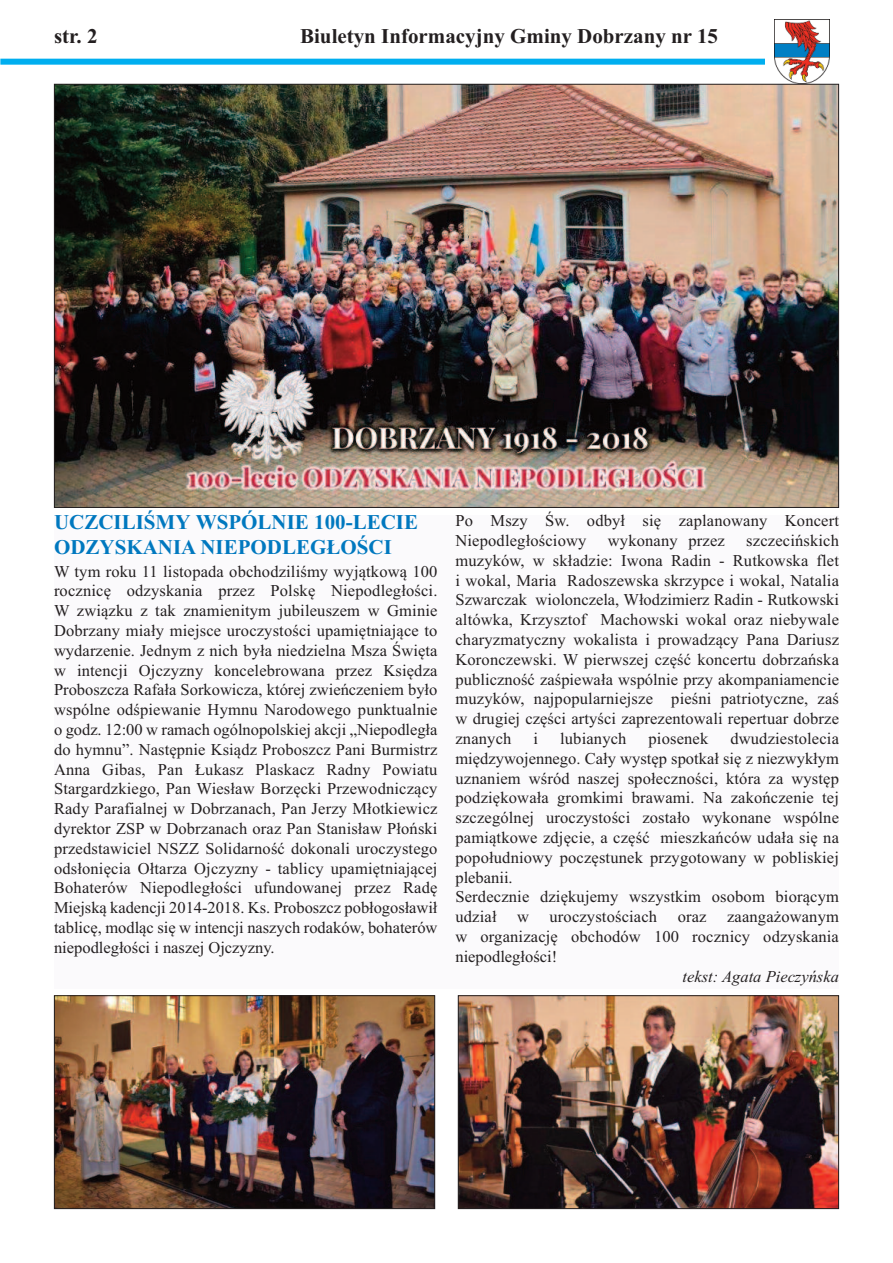
<style>
.page{position:relative;width:893px;height:1263px;background:#fff}
.page>*{position:absolute;margin:0;border:0;box-sizing:border-box;transform-origin:0 0}
.t1{font:700 21px/25.2px "Times New Roman";color:#0078bf}
.t2{font:700 21px "Times New Roman";color:#231f20}
.t3{font:16.5px/19.8px "Times New Roman";letter-spacing:.01em;color:#231f20;text-align:justify}
.t4{font:italic 16.5px "Times New Roman";color:#231f20}
</style>
<div class="page">
<div style="left:0;top:59px;width:766px;height:6px;background:#00aeef"></div>
<img style="left:775px;top:20px;width:55px;height:64px">
<img style="left:56px;top:86px;width:781px;height:420px">
<div style="left:54px;top:515px;width:785px;height:473px;background:#fbfafc"></div>
<img style="left:56px;top:997px;width:377px;height:210px">
<div style="left:54px;top:995px;width:381px;height:214px;border:1px solid #231f20"></div>
<img style="left:460px;top:997px;width:377px;height:210px">
<div style="left:458px;top:995px;width:381px;height:214px;border:1px solid #231f20"></div>
<p class="t2" style="left:54px;top:24px;width:45px">str. 2</p>
<p class="t2" style="left:300px;top:24px;width:419px">Biuletyn Informacyjny Gminy Dobrzany nr 15</p>
<p class="t1" style="left:54px;top:509px;width:366px">UCZCILIŚMY WSPÓLNIE 100-LECIE<br>ODZYSKANIA NIEPODLEGŁOŚCI</p>
<p class="t3" style="left:54px;top:561px;width:385px">W tym roku 11 listopada obchodziliśmy wyjątkową 100 rocznicę odzyskania przez Polskę Niepodległości.<br>W związku z tak znamienitym jubileuszem w Gminie Dobrzany miały miejsce uroczystości upamiętniające to wydarzenie. Jednym z nich była niedzielna Msza Święta w intencji Ojczyzny koncelebrowana przez Księdza Proboszcza Rafała Sorkowicza, której zwieńczeniem było wspólne odśpiewanie Hymnu Narodowego punktualnie o godz. 12:00 w ramach ogólnopolskiej akcji „Niepodległa do hymnu”. Następnie Ksiądz Proboszcz Pani Burmistrz Anna Gibas, Pan Łukasz Plaskacz Radny Powiatu Stargardzkiego, Pan Wiesław Borzęcki Przewodniczący Rady Parafialnej w Dobrzanach, Pan Jerzy Młotkiewicz dyrektor ZSP w Dobrzanach oraz Pan Stanisław Płoński przedstawiciel NSZZ Solidarność dokonali uroczystego odsłonięcia Ołtarza Ojczyzny - tablicy upamiętniającej Bohaterów Niepodległości ufundowanej przez Radę Miejską kadencji 2014-2018. Ks. Proboszcz pobłogosławił tablicę, modląc się w intencji naszych rodaków, bohaterów niepodległości i naszej Ojczyzny.</p>
<p class="t3" style="left:455px;top:511px;width:385px">Po Mszy Św. odbył się zaplanowany Koncert<br>Niepodległościowy</p>
<p class="t3" style="left:455px;top:530px;width:385px;text-indent:291px">szczecińskich muzyków, w składzie: Iwona Radin - Rutkowska flet i wokal, Maria Radoszewska skrzypce i wokal, Natalia Szwarczak wiolonczela, Włodzimierz Radin - Rutkowski altówka, Krzysztof Machowski wokal oraz niebywale charyzmatyczny wokalista i prowadzący Pana Dariusz Koronczewski. W pierwszej część koncertu dobrzańska publiczność zaśpiewała wspólnie przy akompaniamencie muzyków, najpopularniejsze pieśni patriotyczne, zaś w drugiej części artyści zaprezentowali repertuar dobrze znanych</p>
<p class="t3" style="left:608px;top:530px;width:119px">wykonany przez</p>
<p class="t3" style="left:455px;top:728px;width:385px;text-align:left;text-indent:275px">dwudziestolecia międzywojennego. Cały występ spotkał się z niezwykłym uznaniem wśród naszej społeczności, która za występ podziękowała gromkimi brawami. Na zakończenie tej szczególnej uroczystości zostało wykonane wspólne pamiątkowe zdjęcie, a część mieszkańców udała się na popołudniowy poczęstunek przygotowany w pobliskiej plebanii.<br>Serdecznie dziękujemy wszystkim osobom biorącym udział w uroczystościach oraz zaangażowanym w organizację obchodów 100 rocznicy odzyskania niepodległości!</p>
<p class="t4" style="left:683px;top:966px;width:158px">tekst: Agata Pieczyńska</p>
<p class="t3" style="left:533px;top:728px;width:6px">i</p>
<p class="t3" style="left:560px;top:728px;width:68px">lubianych</p>
<p class="t3" style="left:648px;top:728px;width:61px">piosenek</p>
</div>
